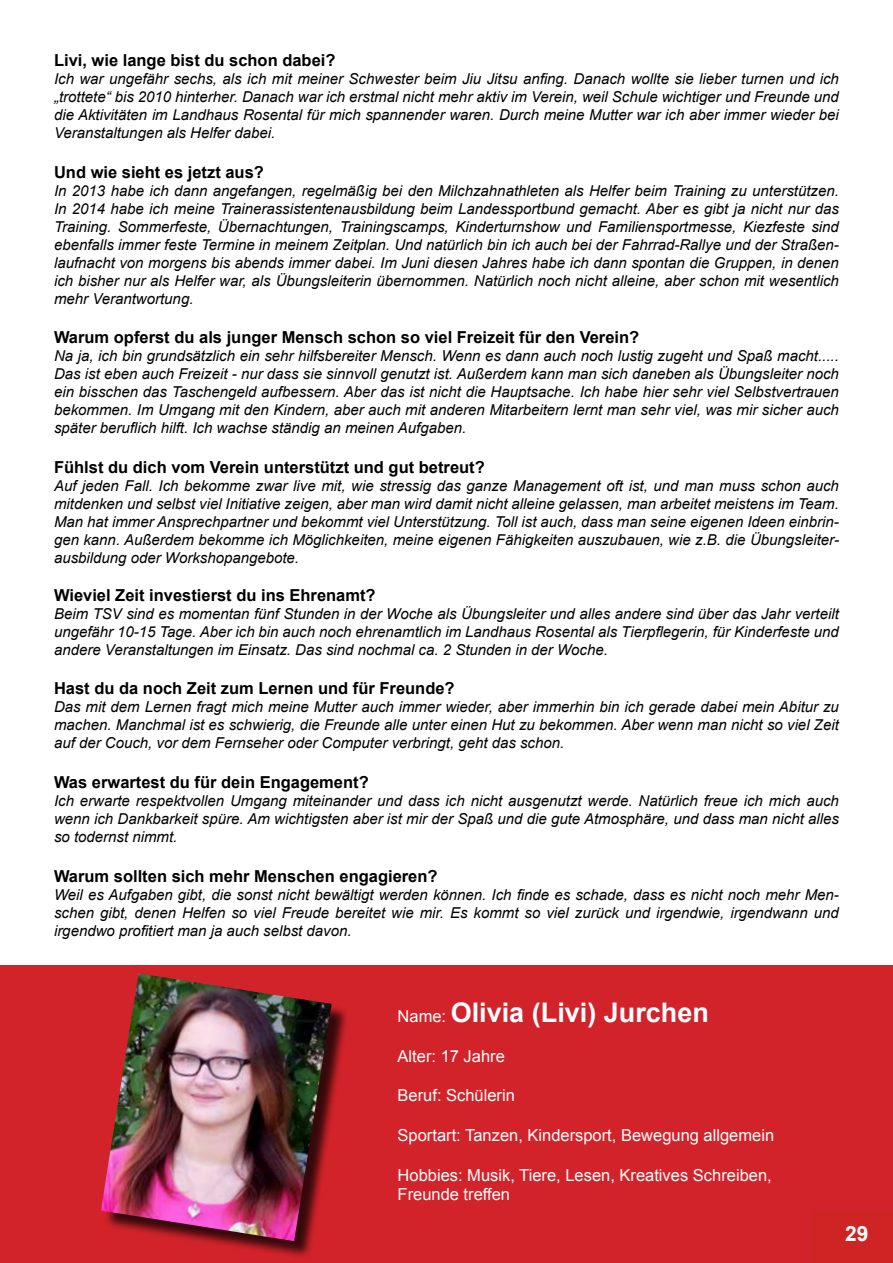
<style>
.page{position:relative;width:893px;height:1263px;background:#fff}
.page>*{position:absolute;margin:0;border:0;box-sizing:border-box;transform-origin:0 0}
.t1{font:700 27px "Arial";color:#fff}
.t2{font:700 21px "Arial";color:#fff}
.t3{font:700 16.5px "Arial";color:#000}
.t4{font:16.5px/19.8px "Arial";color:#fff}
.t5{font:italic 15px/18px "Arial";color:#000;text-align:justify}
.s1{font-weight:400;font-size:16.5px}
</style>
<div class="page">
<div style="left:0;top:965px;width:893px;height:298px;background:#d2232a"></div>
<div style="left:812px;top:1212px;width:81px;height:51px;background:#ce2424"></div>
<div style="left:104px;top:976px;width:246px;height:283px;background:#000;opacity:.75"></div>
<img style="left:101px;top:973px;width:231px;height:268px">
<p class="t3" style="left:54px;top:49px;width:283px">Livi, wie lange bist du schon dabei?</p>
<p class="t5" style="left:54px;top:70px;width:786px">Ich war ungefähr sechs, als ich mit meiner Schwester beim Jiu Jitsu anfing. Danach wollte sie lieber turnen und ich „trottete“ bis 2010 hinterher. Danach war ich erstmal nicht mehr aktiv im Verein, weil Schule wichtiger und Freunde und die Aktivitäten im Landhaus Rosental für mich spannender waren. Durch meine Mutter war ich aber immer wieder bei Veranstaltungen als Helfer dabei.</p>
<p class="t3" style="left:54px;top:160px;width:211px">Und wie sieht es jetzt aus?</p>
<p class="t5" style="left:54px;top:182px;width:786px">In 2013 habe ich dann angefangen, regelmäßig bei den Milchzahnathleten als Helfer beim Training zu unterstützen.<br>In 2014 habe ich meine Trainerassistentenausbildung beim Landessportbund gemacht. Aber es gibt ja nicht nur das Training. Sommerfeste, Übernachtungen, Trainingscamps, Kinderturnshow und Familiensportmesse, Kiezfeste sind ebenfalls immer feste Termine in meinem Zeitplan. Und natürlich bin ich auch bei der Fahrrad-Rallye und der Straßen&shy;laufnacht von morgens bis abends immer dabei. Im Juni diesen Jahres habe ich dann spontan die Gruppen, in denen ich bisher nur als Helfer war, als Übungsleiterin übernommen. Natürlich noch nicht alleine, aber schon mit wesentlich mehr Verantwortung.</p>
<p class="t3" style="left:54px;top:326px;width:587px">Warum opferst du als junger Mensch schon so viel Freizeit für den Verein?</p>
<p class="t5" style="left:54px;top:347px;width:786px">Na ja, ich bin grundsätzlich ein sehr hilfsbereiter Mensch. Wenn es dann auch noch lustig zugeht und Spaß macht.....<br>Das ist eben auch Freizeit - nur dass sie sinnvoll genutzt ist. Außerdem kann man sich daneben als Übungsleiter noch ein bisschen das Taschengeld aufbessern. Aber das ist nicht die Hauptsache. Ich habe hier sehr viel Selbstvertrauen bekommen. Im Umgang mit den Kindern, aber auch mit anderen Mitarbeitern lernt man sehr viel, was mir sicher auch später beruflich hilft. Ich wachse ständig an meinen Aufgaben.</p>
<p class="t3" style="left:54px;top:455px;width:432px">Fühlst du dich vom Verein unterstützt und gut betreut?</p>
<p class="t5" style="left:54px;top:477px;width:786px">Auf jeden Fall. Ich bekomme zwar live mit, wie stressig das ganze Management oft ist, und man muss schon auch mitdenken und selbst viel Initiative zeigen, aber man wird damit nicht alleine gelassen, man arbeitet meistens im Team.<br>Man hat immer Ansprechpartner und bekommt viel Unterstützung. Toll ist auch, dass man seine eigenen Ideen einbrin&shy;gen kann. Außerdem bekomme ich Möglichkeiten, meine eigenen Fähigkeiten auszubauen, wie z.B. die Übungsleiter&shy;ausbildung oder Workshopangebote.</p>
<p class="t3" style="left:54px;top:583px;width:323px">Wieviel Zeit investierst du ins Ehrenamt?</p>
<p class="t5" style="left:54px;top:605px;width:786px">Beim TSV sind es momentan fünf Stunden in der Woche als Übungsleiter und alles andere sind über das Jahr verteilt ungefähr 10-15 Tage. Aber ich bin auch noch ehrenamtlich im Landhaus Rosental als Tierpflegerin, für Kinderfeste und andere Veranstaltungen im Einsatz. Das sind nochmal ca. 2 Stunden in der Woche.</p>
<p class="t3" style="left:54px;top:677px;width:402px">Hast du da noch Zeit zum Lernen und für Freunde?</p>
<p class="t5" style="left:54px;top:698px;width:786px">Das mit dem Lernen fragt mich meine Mutter auch immer wieder, aber immerhin bin ich gerade dabei mein Abitur zu machen. Manchmal ist es schwierig, die Freunde alle unter einen Hut zu bekommen. Aber wenn man nicht so viel Zeit auf der Couch, vor dem Fernseher oder Computer verbringt, geht das schon.</p>
<p class="t3" style="left:54px;top:770px;width:316px">Was erwartest du für dein Engagement?</p>
<p class="t5" style="left:54px;top:792px;width:786px">Ich erwarte respektvollen Umgang miteinander und dass ich nicht ausgenutzt werde. Natürlich freue ich mich auch wenn ich Dankbarkeit spüre. Am wichtigsten aber ist mir der Spaß und die gute Atmosphäre, und dass man nicht alles so todernst nimmt.</p>
<p class="t3" style="left:54px;top:864px;width:385px">Warum sollten sich mehr Menschen engagieren?</p>
<p class="t5" style="left:54px;top:885px;width:786px">Weil es Aufgaben gibt, die sonst nicht bewältigt werden können. Ich finde es schade, dass es nicht noch mehr Men&shy;schen gibt, denen Helfen so viel Freude bereitet wie mir. Es kommt so viel zurück und irgendwie, irgendwann und irgendwo profitiert man ja auch selbst davon.</p>
<h1 class="t1" style="left:398px;top:994px;width:313px"><span class="s1">Name:</span> Olivia (Livi) Jurchen</h1>
<p class="t4" style="left:398px;top:1046px;width:109px">Alter: 17 Jahre</p>
<p class="t4" style="left:398px;top:1085px;width:119px">Beruf: Schülerin</p>
<p class="t4" style="left:398px;top:1125px;width:378px">Sportart: Tanzen, Kindersport, Bewegung allgemein</p>
<p class="t4" style="left:398px;top:1165px;width:376px">Hobbies: Musik, Tiere, Lesen, Kreatives Schreiben,<br>Freunde treffen</p>
<h2 class="t2" style="left:845px;top:1219px;width:25px">29</h2>
</div>
